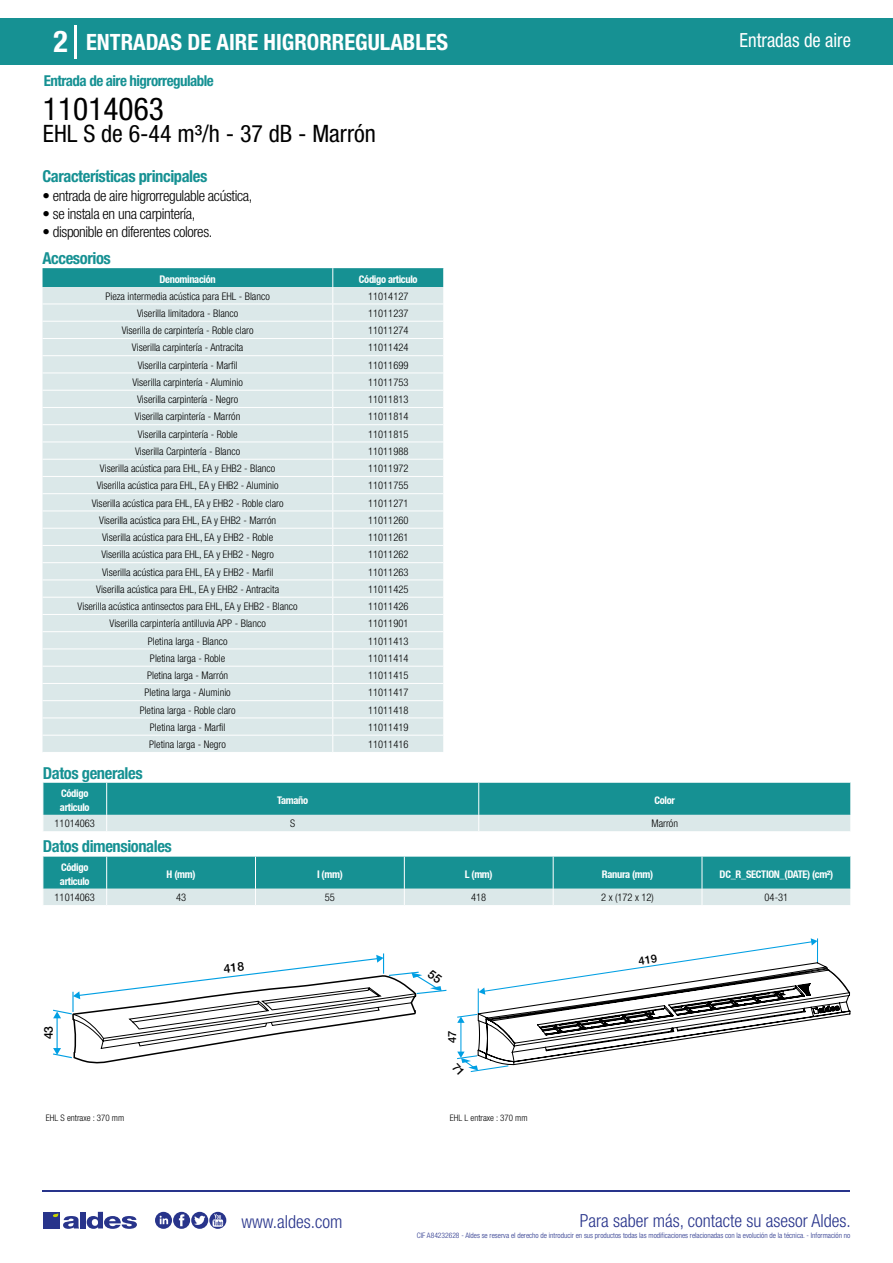
<style>
.page{position:relative;width:893px;height:1263px;background:#fff}
.page>*{position:absolute;margin:0;border:0;box-sizing:border-box;transform-origin:0 0}
.t1{font:condensed 31.5px "Helvetica Neue LT Std";color:#000}
.t2{font:700 condensed 30px "Helvetica Neue LT Std";color:#fff}
.t3{font:condensed 24px "Helvetica Neue LT Std";color:#000}
.t4{font:700 condensed 22.5px "Helvetica Neue LT Std";color:#fff}
.t5{font:condensed 19.5px "Helvetica Neue LT Std";color:#fff;scale:.95 1}
.t6{font:300 condensed 18px "Helvetica Neue";color:#28348b}
.t7{font:700 condensed 16.5px "Helvetica Neue LT Std";letter-spacing:-.025em;color:#169193}
.t8{font:300 condensed 15px "Helvetica Neue LT Std";letter-spacing:-.025em;color:#000}
.t9{font:700 condensed 15px "Helvetica Neue LT Std";letter-spacing:-.035em;color:#169193}
.t10{font:500 12.15px "Helvetica Neue";color:#000}
.t11{font:500 11.25px "Helvetica Neue";color:#000}
.t12{font:300 condensed 10.5px "Helvetica Neue";color:#000}
.t13{font:700 condensed 10.5px/13.5px "Helvetica Neue";letter-spacing:-.03em;color:#fff}
.t14{font:300 condensed 9px "Helvetica Neue";color:#000}
.t15{font:300 condensed 7.5px "Helvetica Neue";color:#28348b}
</style>
<div class="page">
<div style="left:0;top:18px;width:893px;height:46px;background:#169193"></div>
<hr style="left:74px;top:25px;width:2px;height:33px;background:#fff">
<hr style="left:43px;top:1190px;width:807px;height:1px;background:#28348b">
<svg style="left:155px;top:1212px;width:71px;height:17px"></svg>
<div style="left:43px;top:1212px;width:17px;height:16px;background:#28348b"></div>
<div style="left:80px;top:1212px;width:6px;height:16px;background:#28348b"></div>
<svg style="left:87px;top:1212px;width:50px;height:17px"></svg>
<svg style="left:53px;top:1213px;width:26px;height:16px"></svg>
<svg style="left:43px;top:268px;width:401px;height:484px;background:#d5e5e6"></svg>
<svg style="left:43px;top:783px;width:808px;height:48px;background:#59aeb0"></svg>
<svg style="left:43px;top:857px;width:808px;height:48px;background:#5aafb1"></svg>
<svg style="left:53px;top:953px;width:393px;height:110px"></svg>
<svg style="left:457px;top:938px;width:393px;height:134px"></svg>
<h2 class="t2" style="left:54px;top:24px;width:16px">2</h2>
<h3 class="t4" style="left:86px;top:28px;width:364px">ENTRADAS DE AIRE HIGRORREGULABLES</h3>
<h3 class="t5" style="left:740px;top:29px;width:119px">Entradas de aire</h3>
<h3 class="t9" style="left:44px;top:71px;width:171px">Entrada de aire higrorregulable</h3>
<h1 class="t1" style="left:43px;top:91px;width:122px">11014063</h1>
<h3 class="t3" style="left:43px;top:120px;width:334px">EHL S de 6-44 m³/h - 37 dB - Marrón</h3>
<h3 class="t7" style="left:43px;top:166px;width:166px">Características principales</h3>
<h3 class="t8" style="left:43px;top:187px;width:211px">• entrada de aire higrorregulable acústica,</h3>
<h3 class="t8" style="left:43px;top:205px;width:154px">• se instala en una carpintería,</h3>
<h3 class="t8" style="left:43px;top:223px;width:171px">• disponible en diferentes colores.</h3>
<h3 class="t7" style="left:43px;top:248px;width:70px">Accesorios</h3>
<p class="t13" style="left:160px;top:272px;width:58px">Denominación</p>
<p class="t13" style="left:359px;top:272px;width:60px">Código articulo</p>
<p class="t12" style="left:105px;top:290px;width:166px">Pieza intermedia acústica para EHL - Blanco</p>
<p class="t12" style="left:368px;top:290px;width:42px">11014127</p>
<p class="t12" style="left:137px;top:307px;width:103px">Viserilla limitadora - Blanco</p>
<p class="t12" style="left:368px;top:307px;width:42px">11011237</p>
<p class="t12" style="left:122px;top:324px;width:133px">Viserilla de carpintería - Roble claro</p>
<p class="t12" style="left:368px;top:324px;width:42px">11011274</p>
<p class="t12" style="left:132px;top:341px;width:113px">Viserilla carpintería - Antracita</p>
<p class="t12" style="left:368px;top:341px;width:42px">11011424</p>
<p class="t12" style="left:138px;top:359px;width:101px">Viserilla carpintería - Marfil</p>
<p class="t12" style="left:368px;top:359px;width:42px">11011699</p>
<p class="t12" style="left:132px;top:376px;width:112px">Viserilla carpintería - Aluminio</p>
<p class="t12" style="left:368px;top:376px;width:42px">11011753</p>
<p class="t12" style="left:137px;top:393px;width:103px">Viserilla carpintería - Negro</p>
<p class="t12" style="left:368px;top:393px;width:42px">11011813</p>
<p class="t12" style="left:135px;top:411px;width:107px">Viserilla carpintería - Marrón</p>
<p class="t12" style="left:368px;top:411px;width:42px">11011814</p>
<p class="t12" style="left:138px;top:428px;width:101px">Viserilla carpintería - Roble</p>
<p class="t12" style="left:368px;top:428px;width:42px">11011815</p>
<p class="t12" style="left:135px;top:445px;width:107px">Viserilla Carpintería - Blanco</p>
<p class="t12" style="left:368px;top:445px;width:42px">11011988</p>
<p class="t12" style="left:100px;top:462px;width:177px">Viserilla acústica para EHL, EA y EHB2 - Blanco</p>
<p class="t12" style="left:368px;top:462px;width:42px">11011972</p>
<p class="t12" style="left:97px;top:480px;width:183px">Viserilla acústica para EHL, EA y EHB2 - Aluminio</p>
<p class="t12" style="left:368px;top:480px;width:42px">11011755</p>
<p class="t12" style="left:92px;top:497px;width:193px">Viserilla acústica para EHL, EA y EHB2 - Roble claro</p>
<p class="t12" style="left:368px;top:497px;width:42px">11011271</p>
<p class="t12" style="left:99px;top:514px;width:178px">Viserilla acústica para EHL, EA y EHB2 - Marrón</p>
<p class="t12" style="left:368px;top:514px;width:42px">11011260</p>
<p class="t12" style="left:102px;top:531px;width:173px">Viserilla acústica para EHL, EA y EHB2 - Roble</p>
<p class="t12" style="left:368px;top:531px;width:42px">11011261</p>
<p class="t12" style="left:101px;top:549px;width:174px">Viserilla acústica para EHL, EA y EHB2 - Negro</p>
<p class="t12" style="left:368px;top:549px;width:42px">11011262</p>
<p class="t12" style="left:102px;top:566px;width:173px">Viserilla acústica para EHL, EA y EHB2 - Marfil</p>
<p class="t12" style="left:368px;top:566px;width:42px">11011263</p>
<p class="t12" style="left:96px;top:583px;width:184px">Viserilla acústica para EHL, EA y EHB2 - Antracita</p>
<p class="t12" style="left:368px;top:583px;width:42px">11011425</p>
<p class="t12" style="left:78px;top:600px;width:222px">Viserilla acústica antinsectos para EHL, EA y EHB2 - Blanco</p>
<p class="t12" style="left:368px;top:600px;width:42px">11011426</p>
<p class="t12" style="left:110px;top:618px;width:158px">Viserilla carpintería antilluvia APP - Blanco</p>
<p class="t12" style="left:368px;top:618px;width:42px">11011901</p>
<p class="t12" style="left:148px;top:635px;width:81px">Pletina larga - Blanco</p>
<p class="t12" style="left:368px;top:635px;width:42px">11011413</p>
<p class="t12" style="left:150px;top:652px;width:77px">Pletina larga - Roble</p>
<p class="t12" style="left:368px;top:652px;width:42px">11011414</p>
<p class="t12" style="left:147px;top:669px;width:83px">Pletina larga - Marrón</p>
<p class="t12" style="left:368px;top:669px;width:42px">11011415</p>
<p class="t12" style="left:145px;top:687px;width:88px">Pletina larga - Aluminio</p>
<p class="t12" style="left:368px;top:687px;width:42px">11011417</p>
<p class="t12" style="left:140px;top:704px;width:97px">Pletina larga - Roble claro</p>
<p class="t12" style="left:368px;top:704px;width:42px">11011418</p>
<p class="t12" style="left:150px;top:721px;width:77px">Pletina larga - Marfil</p>
<p class="t12" style="left:368px;top:721px;width:42px">11011419</p>
<p class="t12" style="left:149px;top:738px;width:78px">Pletina larga - Negro</p>
<p class="t12" style="left:368px;top:738px;width:42px">11011416</p>
<h3 class="t7" style="left:43px;top:763px;width:101px">Datos generales</h3>
<p class="t13" style="left:60px;top:786px;width:31px">Código articulo</p>
<p class="t13" style="left:277px;top:793px;width:33px">Tamaño</p>
<p class="t13" style="left:655px;top:793px;width:22px">Color</p>
<p class="t12" style="left:55px;top:817px;width:42px">11014063</p>
<p class="t12" style="left:290px;top:817px;width:7px">S</p>
<p class="t12" style="left:651px;top:817px;width:28px">Marrón</p>
<h3 class="t7" style="left:43px;top:836px;width:130px">Datos dimensionales</h3>
<p class="t13" style="left:60px;top:860px;width:31px">Código articulo</p>
<p class="t13" style="left:167px;top:867px;width:30px">H (mm)</p>
<p class="t13" style="left:317px;top:867px;width:27px">I (mm)</p>
<p class="t13" style="left:465px;top:867px;width:29px">L (mm)</p>
<p class="t13" style="left:602px;top:867px;width:53px">Ranura (mm)</p>
<p class="t13" style="left:720px;top:867px;width:115px">DC_R_SECTION_(DATE) (cm²)</p>
<p class="t12" style="left:55px;top:891px;width:42px">11014063</p>
<p class="t12" style="left:176px;top:891px;width:12px">43</p>
<p class="t12" style="left:325px;top:891px;width:12px">55</p>
<p class="t12" style="left:471px;top:891px;width:17px">418</p>
<p class="t12" style="left:601px;top:891px;width:54px">2 x (172 x 12)</p>
<p class="t12" style="left:765px;top:891px;width:25px">04-31</p>
<p class="t10" style="left:41px;top:1039px;width:15px;rotate:-90deg">43</p>
<p class="t11" style="left:445px;top:1043px;width:14px;rotate:-90deg">47</p>
<p class="t14" style="left:46px;top:1112px;width:80px">EHL S entraxe : 370 mm</p>
<p class="t14" style="left:450px;top:1112px;width:79px">EHL L entraxe : 370 mm</p>
<h3 class="t6" style="left:241px;top:1211px;width:102px">www.aldes.com</h3>
<h3 class="t6" style="left:580px;top:1211px;width:272px">Para saber más, contacte su asesor Aldes.</h3>
<p class="t15" style="left:417px;top:1230px;width:435px">CIF A84232628 - Aldes se reserva el derecho de introducir en sus productos todas las modificaciones relacionadas con la evolución de la técnica. - Información no</p>
</div>
